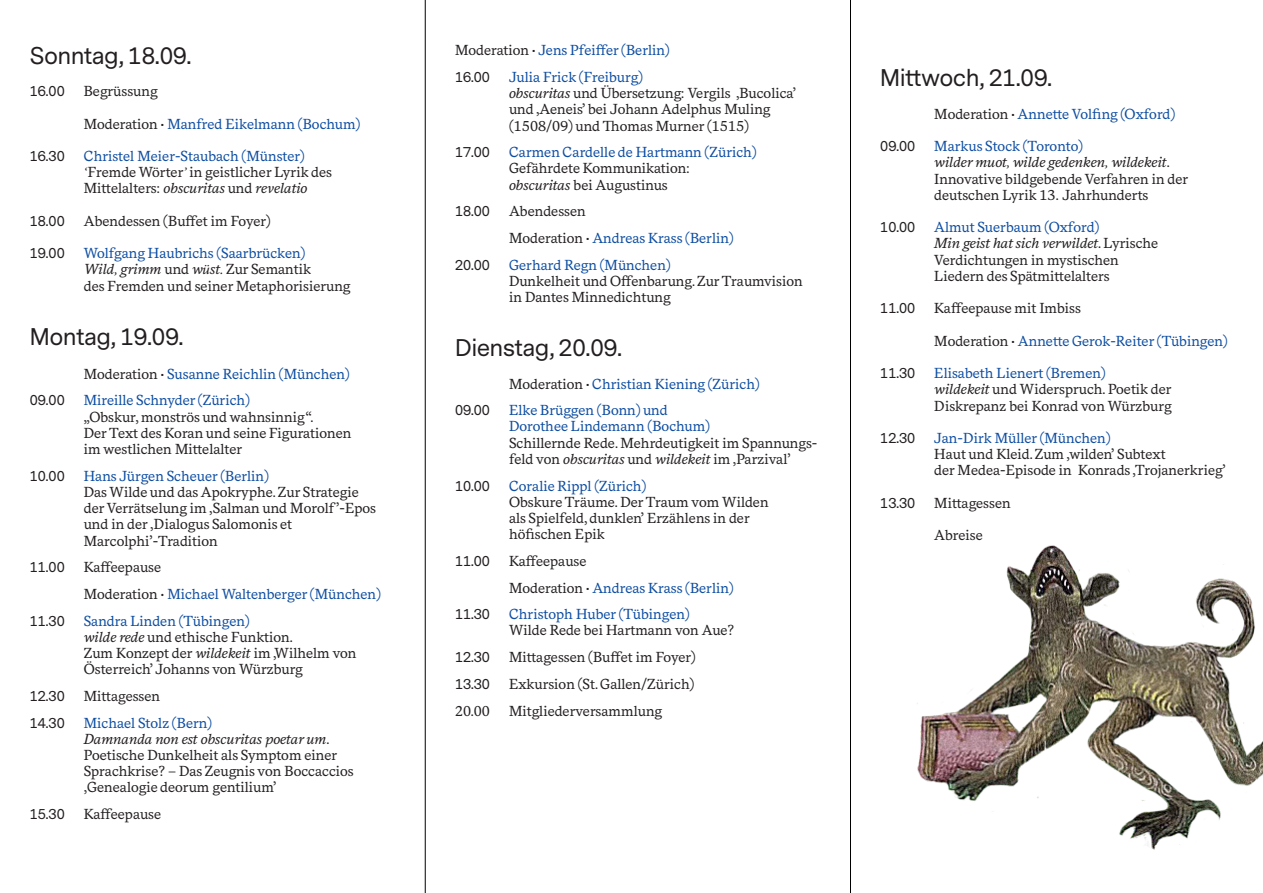
<style>
.page{position:relative;width:1263px;height:893px;background:#fff}
.page>*{position:absolute;margin:0;border:0;box-sizing:border-box;transform-origin:0 0}
.t1{font:22.5px "Messina Sans";color:#231f20}
.t2{font:13.5px/16.2px "Messina Serif";color:#231f20}
.t3{font:13.5px "Messina Serif";color:#0d4da1}
.t4{font:italic 13.5px "Messina Serif Trial";color:#231f20}
.t5{font:13.5px "Messina Sans";color:#231f20}
.s1{color:#231f20}
.s2{font-family:"Messina Sans";color:#231f20}
.s3{font-family:"Minion Pro";font-weight:500;font-style:italic}
.s4{font-family:"Messina Serif";font-style:normal}
.s5{font-family:"Messina Serif Trial";font-style:italic}
.s6{font-family:"Minion Pro";font-weight:500;font-style:italic;font-size:14.4px}
.s7{font-family:"Minion Pro";font-weight:500}
</style>
<div class="page">
<img style="left:917px;top:545px;width:346px;height:305px">
<hr style="left:425px;top:0;width:1px;height:893px;background:#000001">
<hr style="left:850px;top:0;width:1px;height:893px;background:#000001">
<p class="t1" style="left:30px;top:41px;width:163px">Sonntag, 18.09.</p>
<p class="t5" style="left:30px;top:82px;width:37px">16.00</p>
<p class="t2" style="left:84px;top:84px;width:75px">Begrüssung</p>
<p class="t3" style="left:84px;top:115px;width:278px"><span class="s1">Moderation</span> <span class="s2">•</span> Manfred Eikelmann (Bochum)</p>
<p class="t5" style="left:30px;top:147px;width:37px">16.30</p>
<p class="t3" style="left:84px;top:147px;width:222px">Christel Meier-Staubach (Münster)</p>
<p class="t2" style="left:84px;top:165px;width:250px"><span class="s3">‘</span>Fremde Wörter<span class="s3">’</span> in geistlicher Lyrik des</p>
<p class="t4" style="left:84px;top:183px;width:225px"><span class="s4">Mittelalters:</span> obscuritas <span class="s4">und</span> revelatio</p>
<p class="t5" style="left:30px;top:212px;width:37px">18.00</p>
<p class="t2" style="left:84px;top:213px;width:188px">Abendessen (Buffet im Foyer)</p>
<p class="t5" style="left:30px;top:244px;width:37px">19.00</p>
<p class="t3" style="left:84px;top:244px;width:223px">Wolfgang Haubrichs (Saarbrücken)</p>
<p class="t2" style="left:84px;top:262px;width:229px"><span class="s5">Wild</span><span class="s3">,</span> <span class="s5">grimm</span> und <span class="s5">w</span><span class="s6">ü</span><span class="s5">st</span><span class="s3">.</span> Zur Semantik</p>
<p class="t2" style="left:84px;top:278px;width:268px">des Fremden und seiner Metaphorisierung</p>
<p class="t1" style="left:30px;top:321px;width:155px">Montag, 19.09.</p>
<p class="t3" style="left:84px;top:365px;width:267px"><span class="s1">Moderation</span> <span class="s2">•</span> Susanne Reichlin (München)</p>
<p class="t5" style="left:30px;top:392px;width:37px">09.00</p>
<p class="t3" style="left:84px;top:391px;width:168px">Mireille Schnyder (Zürich)</p>
<p class="t2" style="left:84px;top:409px;width:231px">„Obskur, monströs und wahnsinnig“.</p>
<p class="t2" style="left:84px;top:425px;width:269px">Der Text des Koran und seine Figurationen</p>
<p class="t2" style="left:84px;top:441px;width:160px">im westlichen Mittelalter</p>
<p class="t5" style="left:30px;top:467px;width:37px">10.00</p>
<p class="t3" style="left:84px;top:467px;width:187px">Hans Jürgen Scheuer (Berlin)</p>
<p class="t2" style="left:84px;top:484px;width:276px">Das Wilde und das Apokryphe. Zur Strategie</p>
<p class="t2" style="left:84px;top:501px;width:294px">der Verrätselung im ‚Salman und Morolf ’-Epos und in der ‚Dialogus Salomonis et</p>
<p class="t2" style="left:84px;top:533px;width:136px">Marcolphi’-Tradition</p>
<p class="t5" style="left:30px;top:558px;width:37px">11.00</p>
<p class="t2" style="left:84px;top:560px;width:79px">Kaffeepause</p>
<p class="t3" style="left:84px;top:585px;width:299px"><span class="s1">Moderation •</span> Michael Waltenberger (München)</p>
<p class="t5" style="left:30px;top:612px;width:37px">11.30</p>
<p class="t3" style="left:84px;top:612px;width:167px">Sandra Linden (Tübingen)</p>
<p class="t2" style="left:84px;top:629px;width:211px"><span class="s5">wilde rede</span> und ethische Funktion.</p>
<p class="t2" style="left:84px;top:645px;width:274px">Zum Konzept der <span class="s5">wildekeit</span> im ‚Wilhelm von<br>Österreich’ Johanns von Würzburg</p>
<p class="t5" style="left:30px;top:687px;width:37px">12.30</p>
<p class="t2" style="left:84px;top:688px;width:78px">Mittagessen</p>
<p class="t5" style="left:30px;top:714px;width:37px">14.30</p>
<p class="t3" style="left:84px;top:714px;width:130px">Michael Stolz (Bern)</p>
<p class="t4" style="left:84px;top:733px;width:247px">Damnanda non est obscuritas poetar um<span class="s4">.</span></p>
<p class="t2" style="left:84px;top:747px;width:255px">Poetische Dunkelheit als Symptom einer</p>
<p class="t2" style="left:84px;top:764px;width:271px">Sprachkrise? – Das Zeugnis von Boccaccios</p>
<p class="t2" style="left:84px;top:780px;width:194px">‚Genealogie deorum gentilium’</p>
<p class="t5" style="left:30px;top:805px;width:37px">15.30</p>
<p class="t2" style="left:84px;top:807px;width:79px">Kaffeepause</p>
<p class="t3" style="left:455px;top:41px;width:216px"><span class="s1">Moderation</span> <span class="s2">•</span> Jens Pfeiffer (Berlin)</p>
<p class="t5" style="left:455px;top:68px;width:37px">16.00</p>
<p class="t3" style="left:509px;top:68px;width:136px">Julia Frick (Freiburg)</p>
<p class="t2" style="left:509px;top:86px;width:289px"><span class="s5">obscuritas</span> und Übersetzung: Vergils ‚Bucolica’ und ‚Aeneis’ bei Johann Adelphus Muling (1508/09) und Thomas Murner (1515)</p>
<p class="t5" style="left:455px;top:143px;width:37px">17.00</p>
<p class="t3" style="left:509px;top:143px;width:249px">Carmen Cardelle de Hartmann (Zürich)</p>
<p class="t2" style="left:509px;top:161px;width:183px">Gefährdete Kommunikation:</p>
<p class="t2" style="left:509px;top:177px;width:160px"><span class="s5">obscuritas</span> bei Augustinus</p>
<p class="t5" style="left:455px;top:202px;width:37px">18.00</p>
<p class="t2" style="left:509px;top:204px;width:78px">Abendessen</p>
<p class="t3" style="left:509px;top:229px;width:226px"><span class="s1">Moderation</span> <span class="s2">•</span> Andreas Krass (Berlin)</p>
<p class="t5" style="left:455px;top:256px;width:37px">20.00</p>
<p class="t3" style="left:509px;top:256px;width:163px">Gerhard Regn (München)</p>
<p class="t2" style="left:509px;top:273px;width:295px">Dunkelheit und Offenbarung. Zur Traumvision</p>
<p class="t2" style="left:509px;top:290px;width:163px">in Dantes Minnedichtung</p>
<p class="t1" style="left:455px;top:333px;width:168px">Dienstag, 20.09.</p>
<p class="t3" style="left:509px;top:375px;width:252px"><span class="s1">Moderation</span> <span class="s2">•</span> Christian Kiening (Zürich)</p>
<p class="t5" style="left:455px;top:401px;width:37px">09.00</p>
<p class="t3" style="left:509px;top:401px;width:160px">Elke Brüggen (Bonn) und</p>
<p class="t3" style="left:509px;top:417px;width:203px">Dorothee Lindemann (Bochum)</p>
<p class="t2" style="left:509px;top:435px;width:310px">Schillernde Rede. Mehrdeutigkeit im Spannungs&shy;feld von <span class="s5">obscuritas</span> und <span class="s5">wildekeit</span> im ‚Parzival’</p>
<p class="t5" style="left:455px;top:477px;width:37px">10.00</p>
<p class="t3" style="left:509px;top:477px;width:139px">Coralie Rippl (Zürich)</p>
<p class="t2" style="left:509px;top:494px;width:261px">Obskure Träume. Der Traum vom Wilden</p>
<p class="t2" style="left:509px;top:510px;width:242px">als Spielfeld‚ dunklen’ Erzählens in der</p>
<p class="t2" style="left:509px;top:527px;width:97px">höfischen Epik</p>
<p class="t5" style="left:455px;top:552px;width:37px">11.00</p>
<p class="t2" style="left:509px;top:553px;width:79px">Kaffeepause</p>
<p class="t3" style="left:509px;top:579px;width:226px"><span class="s1">Moderation</span> <span class="s2">•</span> Andreas Krass (Berlin)</p>
<p class="t5" style="left:455px;top:605px;width:37px">11.30</p>
<p class="t3" style="left:509px;top:605px;width:182px">Christoph Huber (Tübingen)</p>
<p class="t2" style="left:509px;top:623px;width:227px">Wilde Rede bei Hartmann von Aue?</p>
<p class="t5" style="left:455px;top:648px;width:37px">12.30</p>
<p class="t2" style="left:509px;top:650px;width:188px">Mittagessen (Buffet im Foyer)</p>
<p class="t5" style="left:455px;top:675px;width:37px">13.30</p>
<p class="t2" style="left:509px;top:676px;width:187px">Exkursion (St. Gallen/Zürich)</p>
<p class="t2" style="left:455px;top:703px;width:36px">20.00</p>
<p class="t2" style="left:509px;top:703px;width:155px">Mitgliederversammlung</p>
<p class="t1" style="left:880px;top:63px;width:173px">Mittwoch, 21.09.</p>
<p class="t3" style="left:934px;top:105px;width:243px"><span class="s1">Moderation</span> <span class="s2">•</span> Annette Volfing (Oxford)</p>
<p class="t5" style="left:880px;top:137px;width:37px">09.00</p>
<p class="t3" style="left:934px;top:137px;width:150px">Markus Stock (Toronto)</p>
<p class="t4" style="left:934px;top:157px;width:237px">wilder muot<span class="s7">,</span> wilde gedenken<span class="s7">,</span> wildekeit<span class="s4">.</span></p>
<p class="t2" style="left:934px;top:171px;width:255px">Innovative bildgebende Verfahren in der</p>
<p class="t2" style="left:934px;top:187px;width:216px">deutschen Lyrik 13. Jahrhunderts</p>
<p class="t5" style="left:880px;top:218px;width:37px">10.00</p>
<p class="t3" style="left:934px;top:218px;width:167px">Almut Suerbaum (Oxford)</p>
<p class="t4" style="left:934px;top:238px;width:225px">Min geist hat sich verwildet<span class="s4">. Lyrische</span></p>
<p class="t2" style="left:934px;top:252px;width:186px">Verdichtungen in mystischen</p>
<p class="t2" style="left:934px;top:268px;width:177px">Liedern des Spätmittelalters</p>
<p class="t5" style="left:880px;top:299px;width:37px">11.00</p>
<p class="t2" style="left:934px;top:301px;width:148px">Kaffeepause mit Imbiss</p>
<p class="t3" style="left:934px;top:332px;width:295px"><span class="s1">Moderation</span> <span class="s2">•</span> Annette Gerok-Reiter (Tübingen)</p>
<p class="t5" style="left:880px;top:364px;width:37px">11.30</p>
<p class="t3" style="left:934px;top:364px;width:173px">Elisabeth Lienert (Bremen)</p>
<p class="t2" style="left:934px;top:382px;width:239px"><span class="s5">wildekeit</span> und Widerspruch. Poetik der</p>
<p class="t2" style="left:934px;top:398px;width:239px">Diskrepanz bei Konrad von Würzburg</p>
<p class="t5" style="left:880px;top:429px;width:37px">12.30</p>
<p class="t3" style="left:934px;top:429px;width:178px">Jan-Dirk Müller (München)</p>
<p class="t2" style="left:934px;top:446px;width:233px">Haut und Kleid. Zum ‚wilden’ Subtext</p>
<p class="t2" style="left:934px;top:463px;width:293px">der Medea-Episode in Konrads ‚Trojanerkrieg’</p>
<p class="t5" style="left:880px;top:494px;width:37px">13.30</p>
<p class="t2" style="left:934px;top:495px;width:78px">Mittagessen</p>
<p class="t2" style="left:934px;top:527px;width:50px">Abreise</p>
</div>
